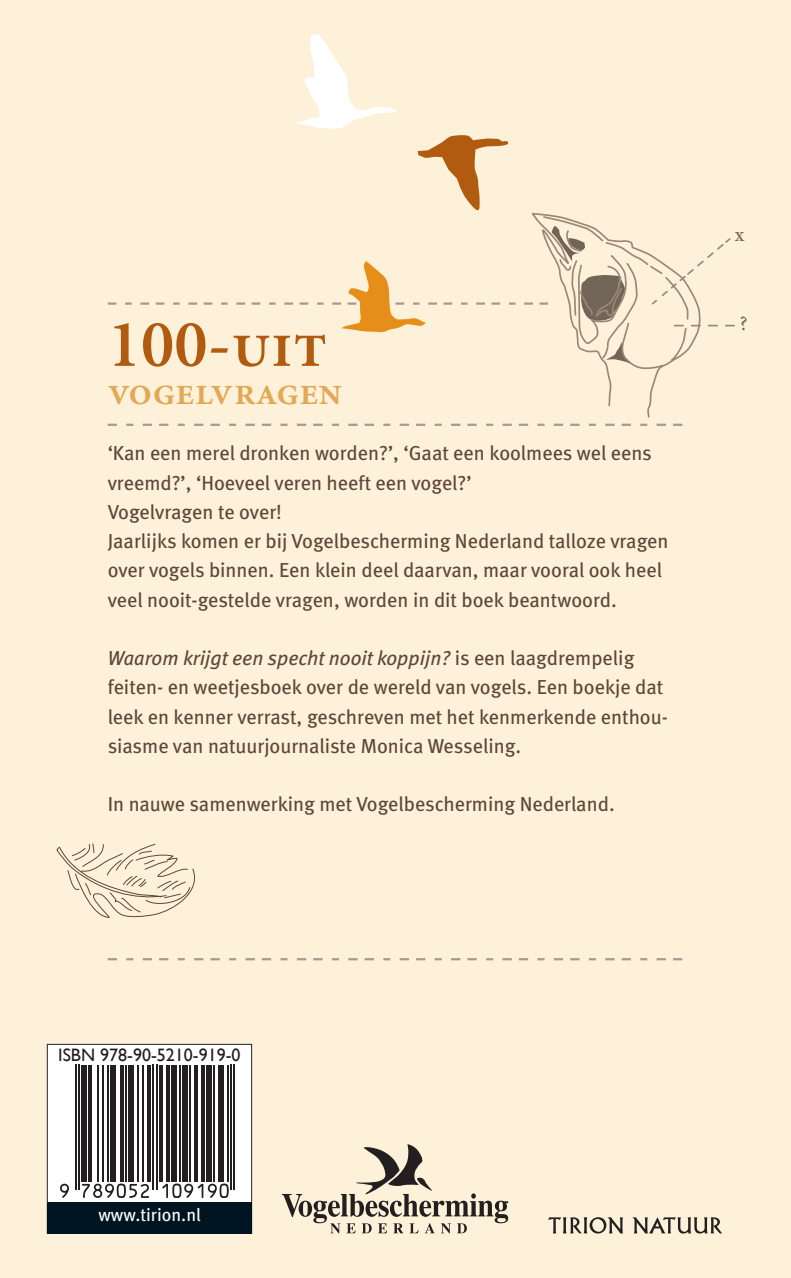
<style>
.page{position:relative;width:791px;height:1278px;background:#fff}
.page>*{position:absolute;margin:0;border:0;box-sizing:border-box;transform-origin:0 0}
.t1{font:600 67.5px "Minion Pro";color:#b15b10}
.t2{font:40.5px "Minion Semibold SC";color:#e2a855}
.t3{font:20.25px/29.2px "Meta Book LF";color:#5d463b}
.t4{font:500 20.25px "Minion Pro";color:#716557}
.t5{font:18px "Gill Sans";color:#231f20}
.t6{font:18px "Meta";color:#fff}
.s1{font-family:"Minion Semibold SC";font-weight:400}
.s2{font-style:italic}
</style>
<div class="page">
<div style="left:0;top:0;width:790px;height:1278px;background:#fef1d9"></div>
<svg style="left:282px;top:1144px;width:226px;height:89px"></svg>
<svg style="left:108px;top:424px;width:574px;height:2px"></svg>
<div style="left:47px;top:1044px;width:204px;height:189px;background:#fff"></div>
<div style="left:47px;top:1044px;width:205px;height:189px;border:1px solid #231f20"></div>
<div style="left:47px;top:1201px;width:204px;height:32px;background:#001522"></div>
<svg style="left:60px;top:1183px;width:9px;height:15px"></svg>
<hr style="left:75px;top:1065px;width:2px;height:125px;background:#231f20">
<hr style="left:78px;top:1065px;width:2px;height:125px;background:#231f20">
<div style="left:81px;top:1065px;width:6px;height:116px;background:#231f20"></div>
<hr style="left:88px;top:1065px;width:4px;height:116px;background:#231f20">
<hr style="left:97px;top:1065px;width:1px;height:116px;background:#231f20">
<hr style="left:102px;top:1065px;width:2px;height:116px;background:#231f20">
<hr style="left:107px;top:1065px;width:2px;height:116px;background:#231f20">
<div style="left:110px;top:1065px;width:5px;height:116px;background:#231f20"></div>
<hr style="left:120px;top:1065px;width:4px;height:116px;background:#231f20">
<hr style="left:125px;top:1065px;width:2px;height:116px;background:#231f20">
<div style="left:129px;top:1065px;width:5px;height:116px;background:#231f20"></div>
<hr style="left:137px;top:1065px;width:2px;height:116px;background:#231f20">
<svg style="left:82px;top:1183px;width:67px;height:15px"></svg>
<hr style="left:142px;top:1065px;width:2px;height:116px;background:#231f20">
<hr style="left:147px;top:1065px;width:4px;height:116px;background:#231f20">
<hr style="left:152px;top:1065px;width:2px;height:125px;background:#231f20">
<hr style="left:156px;top:1065px;width:1px;height:125px;background:#231f20">
<hr style="left:159px;top:1065px;width:4px;height:116px;background:#231f20">
<hr style="left:166px;top:1065px;width:3px;height:116px;background:#231f20">
<div style="left:171px;top:1065px;width:5px;height:116px;background:#231f20"></div>
<hr style="left:179px;top:1065px;width:2px;height:116px;background:#231f20">
<div style="left:183px;top:1065px;width:5px;height:116px;background:#231f20"></div>
<hr style="left:189px;top:1065px;width:2px;height:116px;background:#231f20">
<hr style="left:194px;top:1065px;width:4px;height:116px;background:#231f20">
<hr style="left:201px;top:1065px;width:4px;height:116px;background:#231f20">
<div style="left:206px;top:1065px;width:5px;height:116px;background:#231f20"></div>
<hr style="left:213px;top:1065px;width:2px;height:116px;background:#231f20">
<svg style="left:162px;top:1183px;width:66px;height:15px"></svg>
<div style="left:218px;top:1065px;width:5px;height:116px;background:#231f20"></div>
<hr style="left:226px;top:1065px;width:2px;height:116px;background:#231f20">
<hr style="left:230px;top:1065px;width:1px;height:125px;background:#231f20">
<hr style="left:233px;top:1065px;width:2px;height:125px;background:#231f20">
<svg style="left:548px;top:1217px;width:74px;height:16px"></svg>
<svg style="left:632px;top:1217px;width:89px;height:16px"></svg>
<svg style="left:56px;top:843px;width:139px;height:75px"></svg>
<svg style="left:108px;top:958px;width:574px;height:2px"></svg>
<svg style="left:108px;top:34px;width:625px;height:384px"></svg>
<h1 class="t1" style="left:108px;top:298px;width:221px">100-<span class="s1">uit</span></h1>
<h2 class="t2" style="left:108px;top:370px;width:236px">vogelvragen</h2>
<p class="t3" style="left:108px;top:438px;width:562px">‘Kan een merel dronken worden?’, ‘Gaat een koolmees wel eens vreemd?’, ‘Hoeveel veren heeft een vogel?’<br>Vogelvragen te over!<br>Jaarlijks komen er bij Vogelbescherming Nederland talloze vragen over vogels binnen. Een klein deel daarvan, maar vooral ook heel veel nooit-gestelde vragen, worden in dit boek beantwoord.</p>
<p class="t3" style="left:108px;top:643px;width:561px"><span class="s2">Waarom krijgt een specht nooit koppijn?</span> is een laagdrempelig feiten- en weetjesboek over de wereld van vogels. Een boekje dat leek en kenner verrast, geschreven met het kenmerkende enthou&shy;siasme van natuurjournaliste Monica Wesseling.</p>
<p class="t3" style="left:108px;top:789px;width:508px">In nauwe samenwerking met Vogelbescherming Nederland.</p>
<p class="t4" style="left:734px;top:221px;width:11px">x</p>
<p class="t4" style="left:739px;top:310px;width:9px">?</p>
<p class="t5" style="left:58px;top:1044px;width:184px">ISBN 978-90-5210-919-0</p>
<p class="t6" style="left:98px;top:1204px;width:104px">www.tirion.nl</p>
</div>
